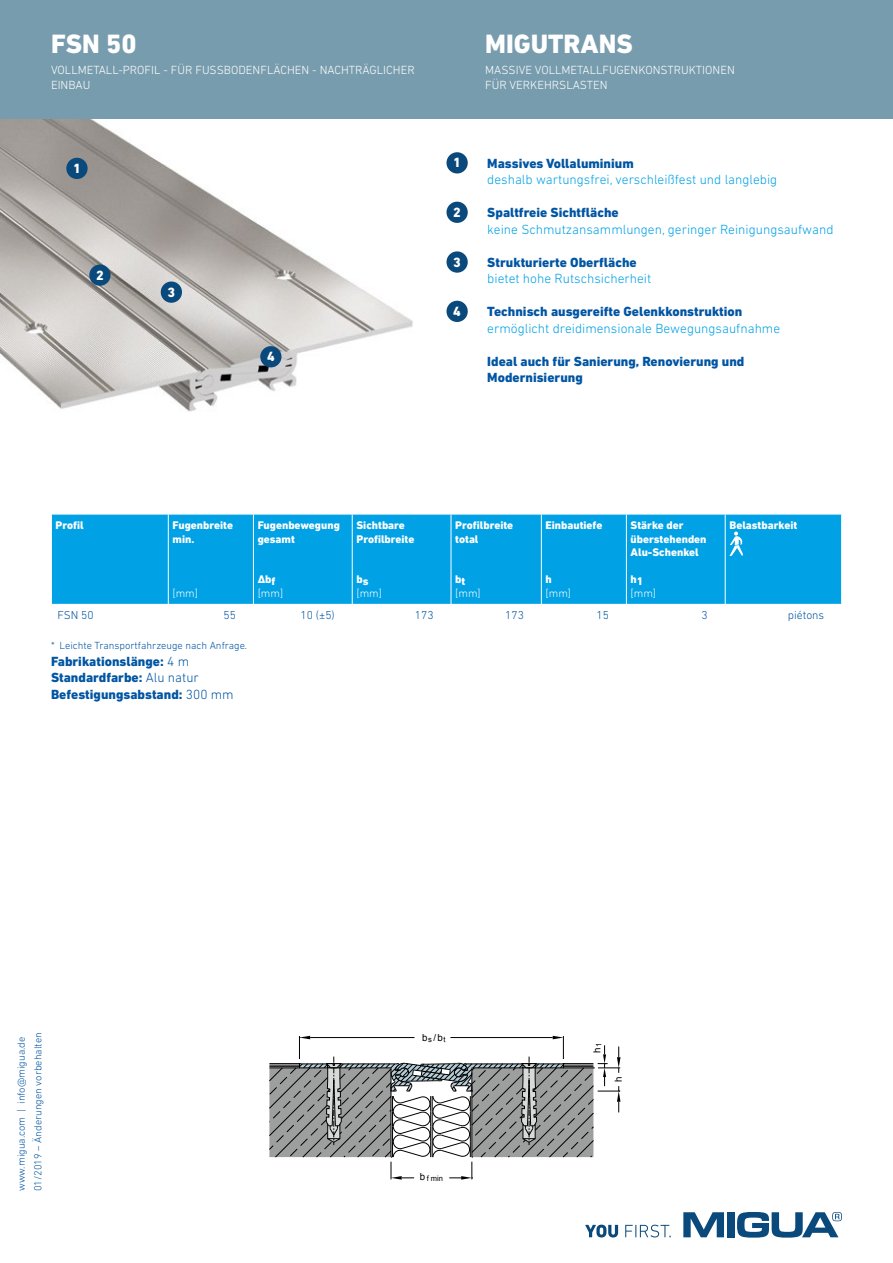
<style>
.page{position:relative;width:893px;height:1263px;background:#fff}
.page>*{position:absolute;margin:0;border:0;box-sizing:border-box;transform-origin:0 0}
.t1{font:800 27px "DIN Next LT Pro";color:#fff}
.t2{font:800 13.65px "DIN Next LT Pro";color:#fff}
.t3{font:800 13.5px/16.5px "DIN Next LT Pro";color:#0055a3}
.t4{font:300 13.5px "DIN Next LT Pro";color:#00a1e5}
.t5{font:300 12px/15px "DIN Next LT Pro";color:#fff}
.t6{font:300 11.7px "DIN Next LT Pro";color:#0055a3}
.t7{font:800 11.25px/13.5px "DIN Next LT Pro";color:#fff}
.t8{font:300 11.25px "DIN Next LT Pro";color:#fff}
.t9{font:300 10.5px/16.5px "DIN Next LT Pro";color:#0055a3}
.t10{font:9.75px "Arial";color:#000}
.t11{font:7.5px "Arial";color:#000}
.s1{font-weight:300}
.s2{font-size:9.75px}
</style>
<div class="page">
<svg style="left:683px;top:1212px;width:41px;height:25px"></svg>
<div style="left:727px;top:1212px;width:8px;height:25px;background:#0a497b"></div>
<svg style="left:737px;top:1212px;width:105px;height:25px"></svg>
<svg style="left:585px;top:1224px;width:86px;height:13px"></svg>
<img style="left:0;top:119px;width:413px;height:293px">
<svg style="left:269px;top:1036px;width:351px;height:143px"></svg>
<div style="left:0;top:0;width:893px;height:119px;background:#779cad"></div>
<div style="left:66px;top:158px;width:22px;height:21px;background:#0a497b;border-radius:50%"></div>
<div style="left:446px;top:152px;width:22px;height:21px;background:#0a497b;border-radius:50%"></div>
<div style="left:89px;top:264px;width:22px;height:22px;background:#0a497b;border-radius:50%"></div>
<div style="left:446px;top:202px;width:22px;height:21px;background:#0a497b;border-radius:50%"></div>
<div style="left:161px;top:281px;width:21px;height:22px;background:#0a497b;border-radius:50%"></div>
<div style="left:446px;top:251px;width:22px;height:22px;background:#0a497b;border-radius:50%"></div>
<div style="left:260px;top:346px;width:21px;height:21px;background:#0a497b;border-radius:50%"></div>
<div style="left:446px;top:301px;width:22px;height:21px;background:#0a497b;border-radius:50%"></div>
<div style="left:52px;top:515px;width:789px;height:89px;background:#00a1e5"></div>
<hr style="left:725px;top:515px;width:1px;height:89px;background:#fff">
<hr style="left:168px;top:515px;width:1px;height:89px;background:#fff">
<hr style="left:253px;top:515px;width:1px;height:89px;background:#fff">
<hr style="left:451px;top:515px;width:1px;height:89px;background:#fff">
<hr style="left:541px;top:515px;width:1px;height:89px;background:#fff">
<hr style="left:626px;top:515px;width:1px;height:89px;background:#fff">
<hr style="left:352px;top:515px;width:1px;height:89px;background:#fff">
<svg style="left:729px;top:532px;width:14px;height:24px"></svg>
<h1 class="t1" style="left:51px;top:28px;width:87px">FSN 50</h1>
<p class="t5" style="left:51px;top:63px;width:365px">VOLLMETALL-PROFIL - FÜR FUSSBODENFLÄCHEN - NACHTRÄGLICHER<br>EINBAU</p>
<p class="t2" style="left:73px;top:160px;width:9px">1</p>
<p class="t2" style="left:96px;top:267px;width:9px">2</p>
<p class="t2" style="left:168px;top:284px;width:9px">3</p>
<p class="t2" style="left:267px;top:349px;width:9px">4</p>
<h1 class="t1" style="left:485px;top:28px;width:149px">MIGUTRANS</h1>
<p class="t5" style="left:485px;top:63px;width:251px">MASSIVE VOLLMETALLFUGENKONSTRUKTIONEN<br>FÜR VERKEHRSLASTEN</p>
<p class="t2" style="left:453px;top:155px;width:9px">1</p>
<p class="t2" style="left:453px;top:204px;width:9px">2</p>
<p class="t2" style="left:453px;top:254px;width:9px">3</p>
<p class="t2" style="left:453px;top:303px;width:9px">4</p>
<p class="t3" style="left:487px;top:155px;width:148px">Massives Vollaluminium</p>
<p class="t4" style="left:487px;top:172px;width:292px">deshalb wartungsfrei, verschleißfest und langlebig</p>
<p class="t3" style="left:487px;top:205px;width:133px">Spaltfreie Sichtfläche</p>
<p class="t4" style="left:487px;top:222px;width:348px">keine Schmutzansammlungen, geringer Reinigungsaufwand</p>
<p class="t3" style="left:487px;top:254px;width:151px">Strukturierte Oberfläche</p>
<p class="t4" style="left:487px;top:271px;width:166px">bietet hohe Rutschsicherheit</p>
<p class="t3" style="left:487px;top:303px;width:257px">Technisch ausgereifte Gelenkkonstruktion</p>
<p class="t4" style="left:487px;top:321px;width:294px">ermöglicht dreidimensionale Bewegungsaufnahme</p>
<p class="t3" style="left:487px;top:353px;width:259px">Ideal auch für Sanierung, Renovierung und<br>Modernisierung</p>
<p class="t7" style="left:56px;top:518px;width:30px">Profil</p>
<p class="t7" style="left:173px;top:518px;width:62px">Fugenbreite min.</p>
<p class="t8" style="left:173px;top:586px;width:27px">[mm]</p>
<p class="t7" style="left:258px;top:518px;width:84px">Fugenbewegung gesamt</p>
<p class="t7" style="left:258px;top:572px;width:19px">∆bf</p>
<p class="t8" style="left:258px;top:586px;width:27px">[mm]</p>
<p class="t7" style="left:356px;top:518px;width:59px">Sichtbare<br>Profilbreite</p>
<p class="t7" style="left:356px;top:574px;width:14px">bs</p>
<p class="t8" style="left:356px;top:586px;width:27px">[mm]</p>
<p class="t7" style="left:455px;top:518px;width:59px">Profilbreite total</p>
<p class="t7" style="left:455px;top:574px;width:12px">bt</p>
<p class="t8" style="left:455px;top:586px;width:27px">[mm]</p>
<p class="t7" style="left:546px;top:518px;width:58px">Einbautiefe</p>
<p class="t7" style="left:546px;top:572px;width:8px">h</p>
<p class="t8" style="left:546px;top:586px;width:27px">[mm]</p>
<p class="t7" style="left:631px;top:518px;width:77px">Stärke der überstehenden<br>Alu-Schenkel</p>
<p class="t7" style="left:631px;top:574px;width:14px">h1</p>
<p class="t8" style="left:631px;top:586px;width:27px">[mm]</p>
<p class="t7" style="left:729px;top:518px;width:69px">Belastbarkeit</p>
<p class="t6" style="left:57px;top:608px;width:38px">FSN 50</p>
<p class="t6" style="left:224px;top:608px;width:14px">55</p>
<p class="t6" style="left:301px;top:608px;width:36px">10 (±5)</p>
<p class="t6" style="left:415px;top:608px;width:20px">173</p>
<p class="t6" style="left:505px;top:608px;width:20px">173</p>
<p class="t6" style="left:597px;top:608px;width:14px">15</p>
<p class="t6" style="left:702px;top:608px;width:8px">3</p>
<p class="t6" style="left:788px;top:608px;width:38px">piétons</p>
<p class="t9" style="left:51px;top:637px;width:198px">* Leichte Transportfahrzeuge nach Anfrage.</p>
<p class="t3" style="left:51px;top:653px;width:184px">Fabrikationslänge: <span class="s1">4 m<br></span>Standardfarbe: <span class="s1">Alu natur<br></span>Befestigungsabstand: <span class="s1">300 mm</span></p>
<p class="t9" style="left:13px;top:1191px;width:160px;rotate:-90deg">www.migua.com | info@migua.de<br>01/2019 – Änderungen vorbehalten</p>
<p class="t10" style="left:422px;top:1032px;width:25px">b<sub>s</sub>/b<sub>t</sub></p>
<p class="t11" style="left:420px;top:1174px;width:25px"><span class="s2">b</span> f min</p>
<p class="t10" style="left:591px;top:1053px;width:12px;rotate:-90deg">h<sub>1</sub></p>
<p class="t10" style="left:613px;top:1082px;width:7px;rotate:-90deg">h</p>
</div>
